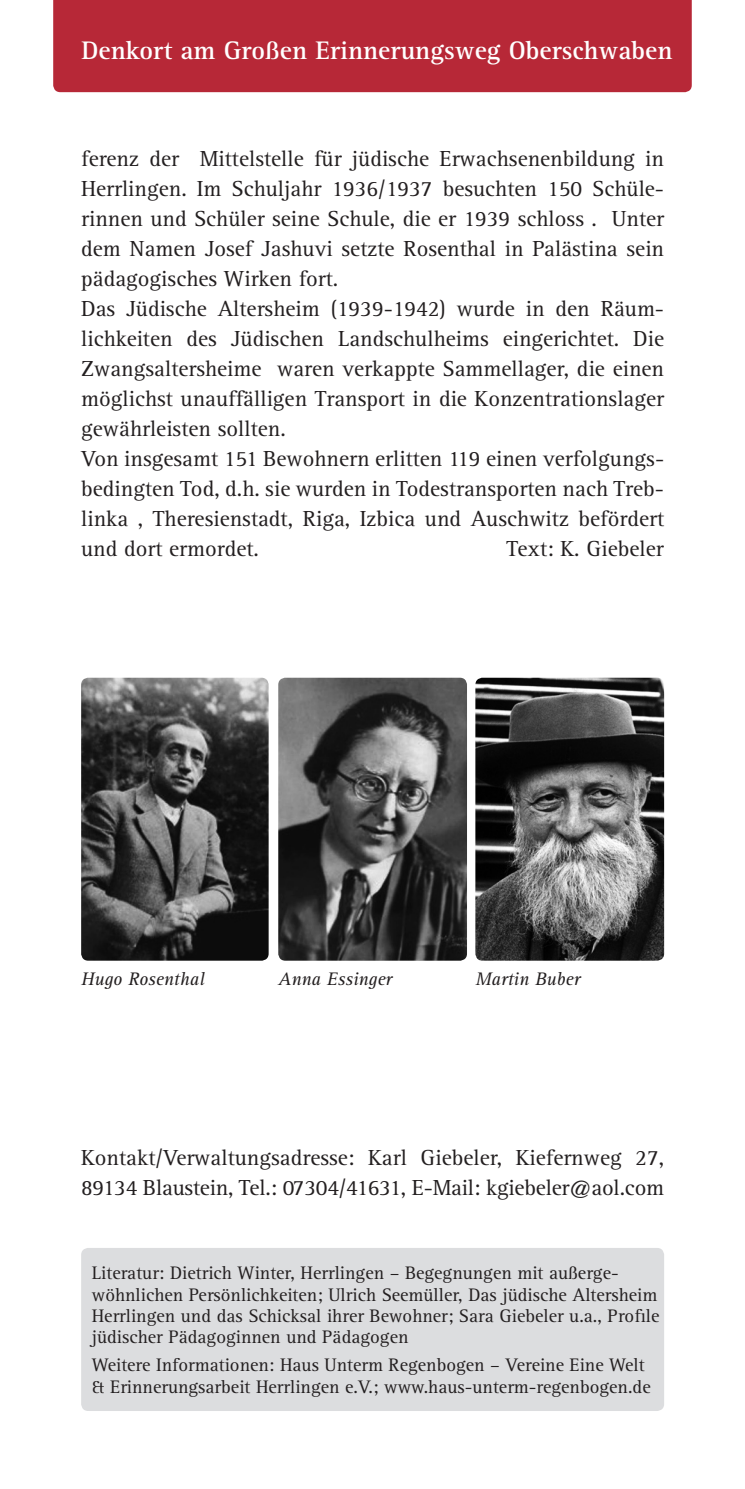
<style>
.page{position:relative;width:745px;height:1489px;background:#fff}
.page>*{position:absolute;margin:0;border:0;box-sizing:border-box;transform-origin:0 0}
.t1{font:700 26.25px "Rotis Serif";color:#fff}
.t2{font:22.5px/30px "Rotis Serif";color:#231f20}
.t3{font:18.75px/21.2px "Rotis Serif";color:#231f20}
.t4{font:italic 18.75px "Rotis Serif";color:#231f20}
</style>
<div class="page">
<div style="left:53px;top:0;width:638px;height:92px;background:#b72837"></div>
<div style="left:81px;top:1247px;width:582px;height:163px;background:#dcdddf;border-radius:7px"></div>
<img style="left:278px;top:677px;width:188px;height:283px">
<img style="left:81px;top:677px;width:187px;height:283px">
<img style="left:475px;top:677px;width:188px;height:283px">
<p class="t1" style="left:81px;top:35px;width:592px">Denkort am Großen Erinnerungsweg Oberschwaben</p>
<p class="t2" style="left:81px;top:144px;width:584px">ferenz der Mittelstelle für jüdische Erwachsenenbildung in Herrlingen. Im Schuljahr 1936/1937 besuchten 150 Schüle&shy;rinnen und Schüler seine Schule, die er 1939 schloss . Unter dem Namen Josef Jashuvi setzte Rosenthal in Palästina sein pädagogisches Wirken fort.<br>Das Jüdische Altersheim (1939-1942) wurde in den Räum&shy;lichkeiten des Jüdischen Landschulheims eingerichtet. Die Zwangsaltersheime waren verkappte Sammellager, die einen möglichst unauffälligen Transport in die Konzentrationslager gewährleisten sollten.<br>Von insgesamt 151 Bewohnern erlitten 119 einen verfolgungs&shy;bedingten Tod, d.h. sie wurden in Todestransporten nach Treb&shy;linka , Theresienstadt, Riga, Izbica und Auschwitz befördert und dort ermordet.</p>
<p class="t2" style="left:506px;top:534px;width:158px">Text: K. Giebeler</p>
<p class="t4" style="left:81px;top:967px;width:125px">Hugo Rosenthal</p>
<p class="t4" style="left:278px;top:967px;width:115px">Anna Essinger</p>
<p class="t4" style="left:475px;top:967px;width:106px">Martin Buber</p>
<p class="t2" style="left:81px;top:1143px;width:584px">Kontakt/Verwaltungsadresse: Karl Giebeler, Kiefernweg 27,<br>89134 Blaustein, Tel.: 07304/41631, E-Mail: kgiebeler@aol.com</p>
<p class="t3" style="left:92px;top:1262px;width:568px">Literatur: Dietrich Winter, Herrlingen – Begegnungen mit außerge&shy;wöhnlichen Persönlichkeiten; Ulrich Seemüller, Das jüdische Altersheim Herrlingen und das Schicksal ihrer Bewohner; Sara Giebeler u.a., Profile jüdischer Pädagoginnen und Pädagogen</p>
<p class="t3" style="left:92px;top:1354px;width:560px">Weitere Informationen: Haus Unterm Regenbogen – Vereine Eine Welt &amp; Erinnerungsarbeit Herrlingen e.V.; www.haus-unterm-regenbogen.de</p>
</div>
